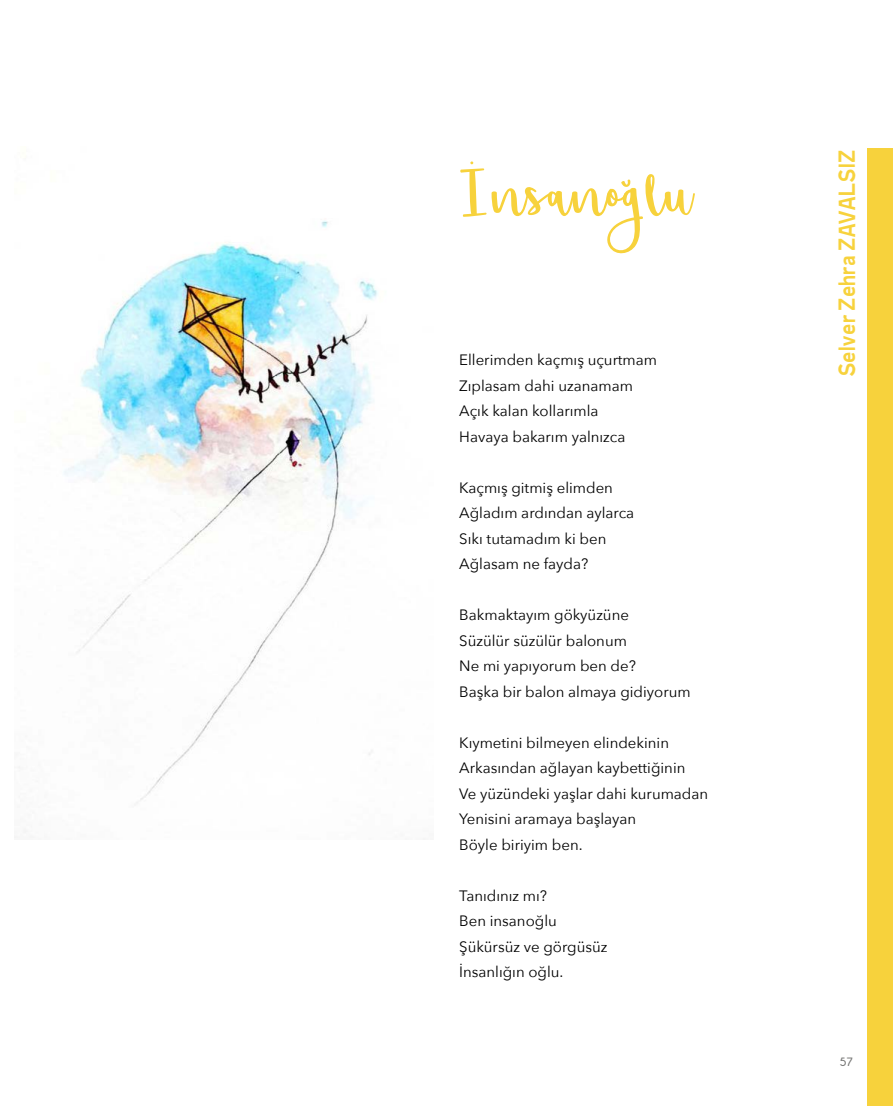
<style>
.page{position:relative;width:893px;height:1106px;background:#fff}
.page>*{position:absolute;margin:0;border:0;box-sizing:border-box;transform-origin:0 0}
.t1{font:108px "Shorthalt";color:#f7d23c}
.t2{font:21px "Burbin Casual NC";color:#f7d23c}
.t3{font:15px/25.5px "Avenir Next";color:#000}
.t4{font:700 12px "Champagne&Limousines";color:#777776}
</style>
<div class="page">
<div style="left:867px;top:149px;width:26px;height:957px;background:#f7d23c"></div>
<img style="left:15px;top:221px;width:363px;height:617px">
<h1 class="t1" style="left:459px;top:150px;width:231px">İnsanoğlu</h1>
<p class="t3" style="left:459px;top:346px;width:199px">Ellerimden kaçmış uçurtmam<br>Zıplasam dahi uzanamam<br>Açık kalan kollarımla<br>Havaya bakarım yalnızca</p>
<p class="t3" style="left:459px;top:474px;width:177px">Kaçmış gitmiş elimden<br>Ağladım ardından aylarca<br>Sıkı tutamadım ki ben<br>Ağlasam ne fayda?</p>
<p class="t3" style="left:459px;top:601px;width:233px">Bakmaktayım gökyüzüne<br>Süzülür süzülür balonum<br>Ne mi yapıyorum ben de?<br>Başka bir balon almaya gidiyorum</p>
<p class="t3" style="left:459px;top:729px;width:250px">Kıymetini bilmeyen elindekinin<br>Arkasından ağlayan kaybettiğinin<br>Ve yüzündeki yaşlar dahi kurumadan<br>Yenisini aramaya başlayan<br>Böyle biriyim ben.</p>
<p class="t3" style="left:459px;top:882px;width:150px">Tanıdınız mı?<br>Ben insanoğlu<br>Şükürsüz ve görgüsüz<br>İnsanlığın oğlu.</p>
<h2 class="t2" style="left:831px;top:376px;width:229px;rotate:-90deg">Selver Zehra ZAVALSIZ</h2>
<p class="t4" style="left:840px;top:1055px;width:15px">57</p>
</div>
